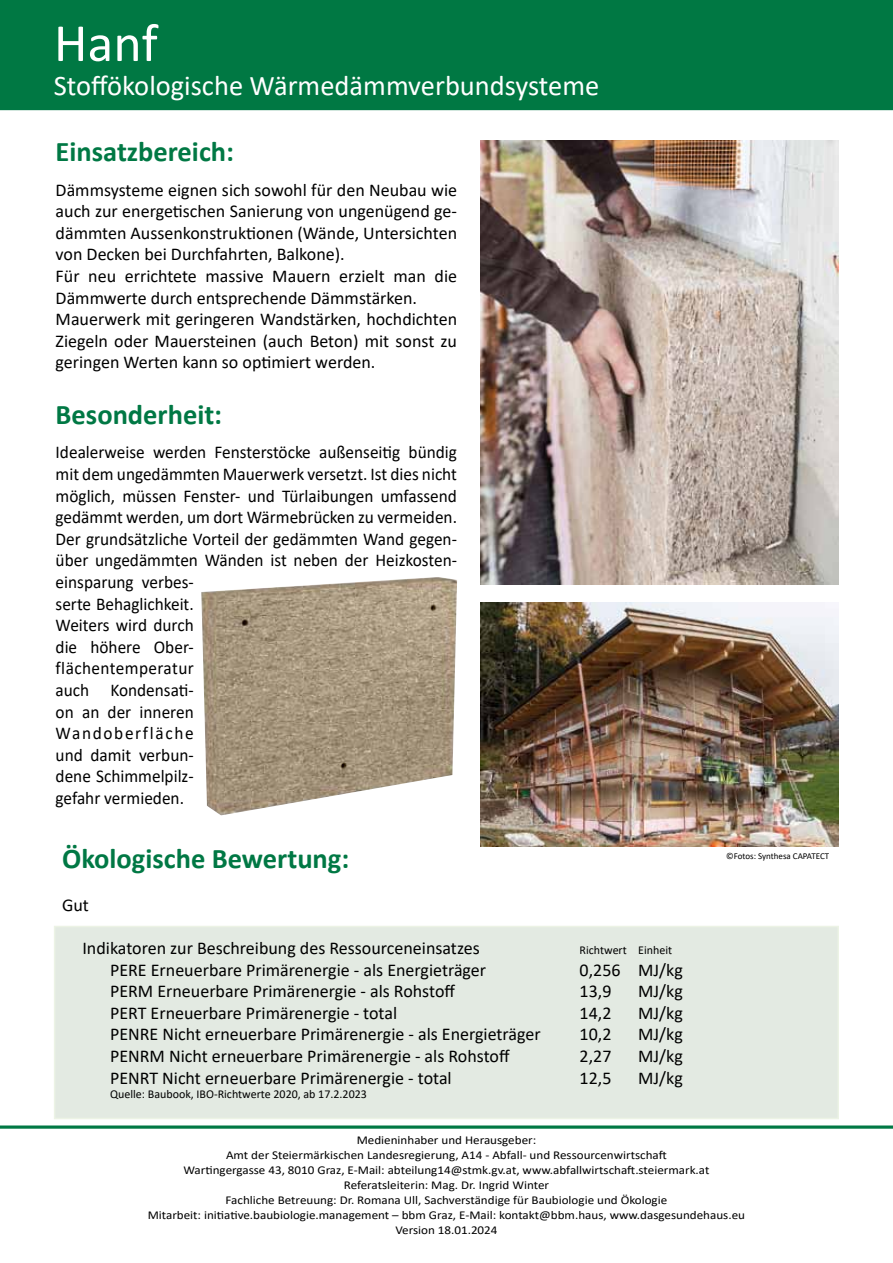
<style>
.page{position:relative;width:893px;height:1263px;background:#fff}
.page>*{position:absolute;margin:0;border:0;box-sizing:border-box;transform-origin:0 0}
.t1{font:54px "Calibri";color:#fff}
.t2{font:700 28.5px "Calibri";color:#007844}
.t3{font:28.5px "Calibri";color:#fff}
.t4{font:18px/21.6px "Calibri";color:#000}
.t5{font:18px/21.6px "Calibri";color:#000;scale:.96 1}
.t6{font:12px/15px "Calibri";color:#000;text-align:center;scale:1.09 1}
.t7{font:12px "Calibri";color:#000}
.t8{font:9px "Calibri";color:#000}
</style>
<div class="page">
<div style="left:0;top:0;width:893px;height:110px;background:#007843"></div>
<svg style="left:0;top:1125px;width:893px;height:4px"></svg>
<div style="left:54px;top:926px;width:785px;height:193px;background:#e3eae2"></div>
<img style="left:201px;top:577px;width:256px;height:238px">
<img style="left:480px;top:602px;width:359px;height:244px">
<img style="left:480px;top:140px;width:359px;height:445px">
<h1 class="t1" style="left:54px;top:5px;width:106px">Hanf</h1>
<h2 class="t3" style="left:54px;top:66px;width:547px">Stoffökologische Wärmedämmverbundsysteme</h2>
<h2 class="t2" style="left:56px;top:132px;width:180px">Einsatzbereich:</h2>
<p class="t4" style="left:56px;top:178px;width:403px">Dämmsysteme eignen sich sowohl für den Neubau wie auch zur energetischen Sanierung von ungenügend ge&shy;dämmten Aussenkonstruktionen (Wände, Untersichten von Decken bei Durchfahrten, Balkone).<br>Für neu errichtete massive Mauern erzielt man die Dämmwerte durch entsprechende Dämmstärken.<br>Mauerwerk mit geringeren Wandstärken, hochdichten Ziegeln oder Mauersteinen (auch Beton) mit sonst zu geringen Werten kann so optimiert werden.</p>
<h2 class="t2" style="left:56px;top:395px;width:168px">Besonderheit:</h2>
<p class="t5" style="left:56px;top:441px;width:420px">Idealerweise werden Fensterstöcke außenseitig bündig mit dem ungedämmten Mauerwerk versetzt. Ist dies nicht möglich, müssen Fenster- und Türlaibungen umfassend gedämmt werden, um dort Wärmebrücken zu vermeiden.<br>Der grundsätzliche Vorteil der gedämmten Wand gegen&shy;über ungedämmten Wänden ist neben der Heizkosten&shy;einsparung verbes-<br>serte Behaglichkeit.<br>Weiters wird durch<br>die höhere Ober-<br>flächentemperatur<br>auch Kondensati-<br>on an der inneren<br>Wandoberfläche<br>und damit verbun-<br>dene Schimmelpilz-<br>gefahr vermieden.</p>
<h2 class="t2" style="left:62px;top:838px;width:289px">Ökologische Bewertung:</h2>
<p class="t4" style="left:62px;top:893px;width:28px">Gut</p>
<p class="t4" style="left:82px;top:937px;width:399px">Indikatoren zur Beschreibung des Ressourceneinsatzes</p>
<p class="t7" style="left:580px;top:942px;width:94px">Richtwert Einheit</p>
<p class="t4" style="left:110px;top:958px;width:378px">PERE Erneuerbare Primärenergie - als Energieträger</p>
<p class="t4" style="left:580px;top:958px;width:105px">0,256 MJ/kg</p>
<p class="t4" style="left:110px;top:980px;width:347px">PERM Erneuerbare Primärenergie - als Rohstoff</p>
<p class="t4" style="left:580px;top:980px;width:33px">13,9</p>
<p class="t4" style="left:638px;top:980px;width:46px">MJ/kg</p>
<p class="t4" style="left:110px;top:1001px;width:289px">PERT Erneuerbare Primärenergie - total</p>
<p class="t4" style="left:580px;top:1001px;width:33px">14,2</p>
<p class="t4" style="left:638px;top:1001px;width:46px">MJ/kg</p>
<p class="t4" style="left:110px;top:1023px;width:432px">PENRE Nicht erneuerbare Primärenergie - als Energieträger</p>
<p class="t4" style="left:580px;top:1023px;width:33px">10,2</p>
<p class="t4" style="left:638px;top:1023px;width:46px">MJ/kg</p>
<p class="t4" style="left:110px;top:1045px;width:401px">PENRM Nicht erneuerbare Primärenergie - als Rohstoff</p>
<p class="t4" style="left:580px;top:1045px;width:33px">2,27</p>
<p class="t4" style="left:638px;top:1045px;width:46px">MJ/kg</p>
<p class="t4" style="left:110px;top:1066px;width:343px">PENRT Nicht erneuerbare Primärenergie - total</p>
<p class="t4" style="left:580px;top:1066px;width:33px">12,5</p>
<p class="t4" style="left:638px;top:1066px;width:46px">MJ/kg</p>
<p class="t7" style="left:110px;top:1086px;width:258px">Quelle: Baubook, IBO-Richtwerte 2020, ab 17.2.2023</p>
<p class="t8" style="left:726px;top:849px;width:105px">©Fotos: Synthesa CAPATECT</p>
<p class="t6" style="left:148px;top:1132px;width:550px">Medieninhaber und Herausgeber:<br>Amt der Steiermärkischen Landesregierung, A14 - Abfall- und Ressourcenwirtschaft<br>Wartingergasse 43, 8010 Graz, E-Mail: abteilung14@stmk.gv.at, www.abfallwirtschaft.steiermark.at Referatsleiterin: Mag. Dr. Ingrid Winter<br>Fachliche Betreuung: Dr. Romana Ull, Sachverständige für Baubiologie und Ökologie<br>Mitarbeit: initiative.baubiologie.management – bbm Graz, E-Mail: kontakt@bbm.haus, www.dasgesundehaus.eu Version 18.01.2024</p>
</div>
